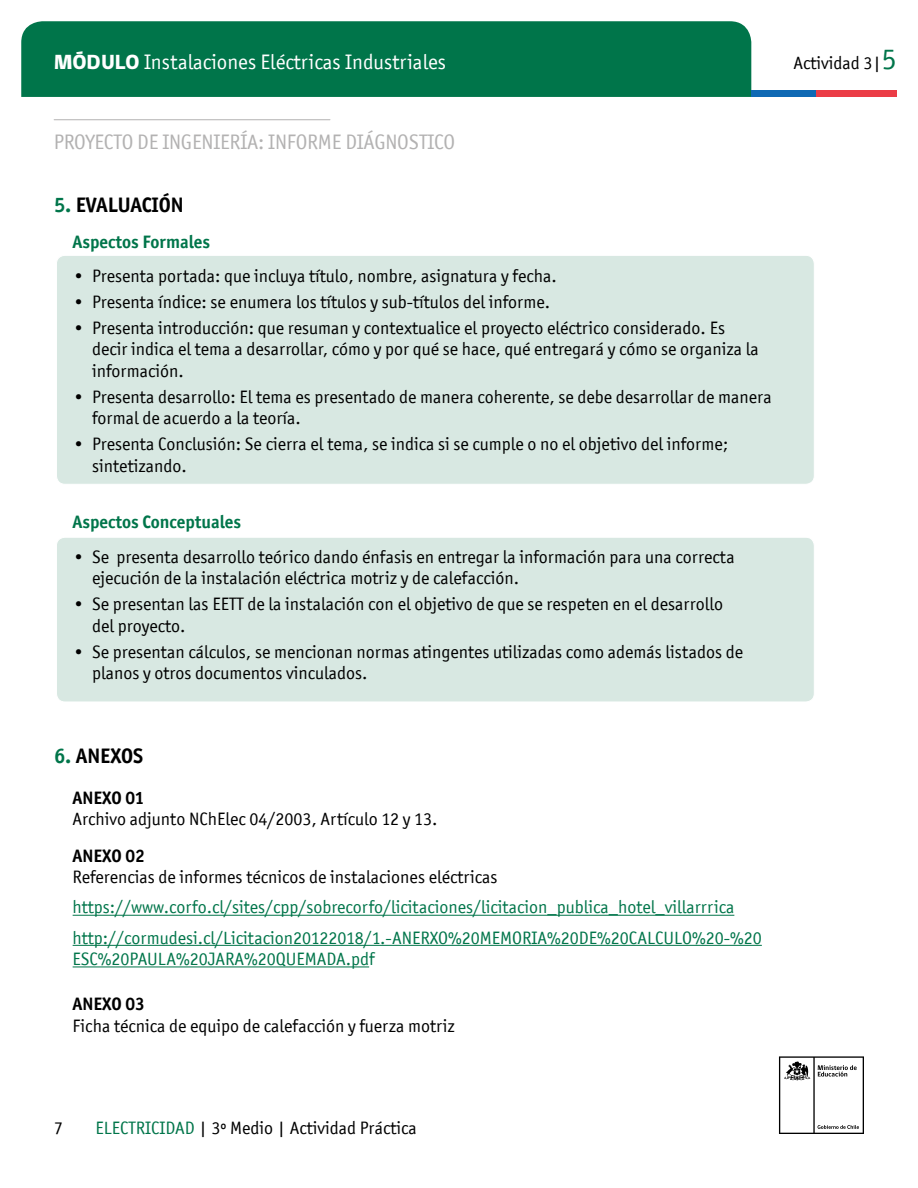
<style>
.page{position:relative;width:918px;height:1188px;background:#fff}
.page>*{position:absolute;margin:0;border:0;box-sizing:border-box;transform-origin:0 0}
.t1{font:21px "Officina San ITC";color:#fff}
.t2{font:21px "Officina San ITC";letter-spacing:-.01em;color:#b3b2b2}
.t3{font:700 21px "Officina San ITC";color:#000}
.t4{font:18px/21.6px "Officina San ITC";color:#000}
.t5{font:18px/30.2px "Officina San ITC";color:#00754a}
.t6{font:700 18px "Officina San ITC";color:#00754a}
.t7{font:700 18px "Officina San ITC";color:#000}
.s1{font-family:"gob CL";font-weight:800}
.s2{color:#00754a}
.s3{font-size:30px;color:#00754a}
</style>
<div class="page">
<hr style="left:54px;top:119px;width:276px;height:1px;background:#b3b2b2">
<div style="left:21px;top:21px;width:730px;height:76px;background:#00754a"></div>
<div style="left:751px;top:90px;width:65px;height:7px;background:#0f69b4"></div>
<div style="left:816px;top:90px;width:81px;height:7px;background:#eb3c46"></div>
<svg style="left:779px;top:1056px;width:85px;height:78px"></svg>
<div style="left:56px;top:537px;width:758px;height:165px;background:#d8e8e2;border-radius:9px"></div>
<div style="left:56px;top:537px;width:759px;height:165px;border:1px solid #fff;border-radius:9px"></div>
<div style="left:56px;top:255px;width:758px;height:229px;background:#d8e8e2;border-radius:9px"></div>
<div style="left:56px;top:255px;width:759px;height:230px;border:1px solid #fff;border-radius:9px"></div>
<hr style="left:73px;top:915px;width:661px;height:1px;background:#00754a">
<hr style="left:73px;top:945px;width:689px;height:1px;background:#00754a">
<hr style="left:73px;top:966px;width:296px;height:1px;background:#00754a">
<p class="t1" style="left:54px;top:50px;width:394px"><span class="s1">MÓDULO</span> Instalaciones Eléctricas Industriales</p>
<p class="t2" style="left:54px;top:130px;width:403px">PROYECTO DE INGENIERÍA: INFORME DIÁGNOSTICO</p>
<p class="t3" style="left:54px;top:192px;width:131px"><span class="s2">5.</span> EVALUACIÓN</p>
<p class="t6" style="left:73px;top:230px;width:139px">Aspectos Formales</p>
<p class="t4" style="left:73px;top:265px;width:486px">• Presenta portada: que incluya título, nombre, asignatura y fecha.</p>
<p class="t4" style="left:73px;top:291px;width:479px">• Presenta índice: se enumera los títulos y sub-títulos del informe.</p>
<p class="t4" style="left:92px;top:317px;width:668px;text-indent:-19px">• Presenta introducción: que resuman y contextualice el proyecto eléctrico considerado. Es decir indica el tema a desarrollar, cómo y por qué se hace, qué entregará y cómo se organiza la información.</p>
<p class="t4" style="left:92px;top:386px;width:681px;text-indent:-19px">• Presenta desarrollo: El tema es presentado de manera coherente, se debe desarrollar de manera formal de acuerdo a la teoría.</p>
<p class="t4" style="left:92px;top:433px;width:638px;text-indent:-19px">• Presenta Conclusión: Se cierra el tema, se indica si se cumple o no el objetivo del informe; sintetizando.</p>
<p class="t6" style="left:73px;top:511px;width:170px">Aspectos Conceptuales</p>
<p class="t4" style="left:92px;top:546px;width:644px;text-indent:-19px">• Se presenta desarrollo teórico dando énfasis en entregar la información para una correcta ejecución de la instalación eléctrica motriz y de calefacción.</p>
<p class="t4" style="left:92px;top:593px;width:632px;text-indent:-19px">• Se presentan las EETT de la instalación con el objetivo de que se respeten en el desarrollo del proyecto.</p>
<p class="t4" style="left:92px;top:641px;width:652px;text-indent:-19px">• Se presentan cálculos, se mencionan normas atingentes utilizadas como además listados de planos y otros documentos vinculados.</p>
<p class="t4" style="left:794px;top:52px;width:105px">Actividad 3|<span class="s3">5</span></p>
<p class="t3" style="left:54px;top:743px;width:91px"><span class="s2">6.</span> ANEXOS</p>
<p class="t7" style="left:73px;top:786px;width:73px">ANEXO 01</p>
<p class="t4" style="left:73px;top:808px;width:366px">Archivo adjunto NChElec 04/2003, Artículo 12 y 13.</p>
<p class="t7" style="left:73px;top:844px;width:74px">ANEXO 02</p>
<p class="t4" style="left:73px;top:866px;width:426px">Referencias de informes técnicos de instalaciones eléctricas</p>
<p class="t5" style="left:73px;top:892px;width:691px">https://www.corfo.cl/sites/cpp/sobrecorfo/licitaciones/licitacion_publica_hotel_villarrrica http://cormudesi.cl/Licitacion20122018/1.-ANERXO%20MEMORIA%20DE%20CALCULO%20-%20</p>
<p class="t5" style="left:73px;top:944px;width:303px">ESC%20PAULA%20JARA%20QUEMADA.pdf</p>
<p class="t7" style="left:73px;top:993px;width:74px">ANEXO 03</p>
<p class="t4" style="left:73px;top:1015px;width:384px">Ficha técnica de equipo de calefacción y fuerza motriz</p>
<p class="t4" style="left:54px;top:1117px;width:10px">7</p>
<p class="t4" style="left:95px;top:1117px;width:323px"><span class="s2">ELECTRICIDAD</span> | 3º Medio | Actividad Práctica</p>
</div>
